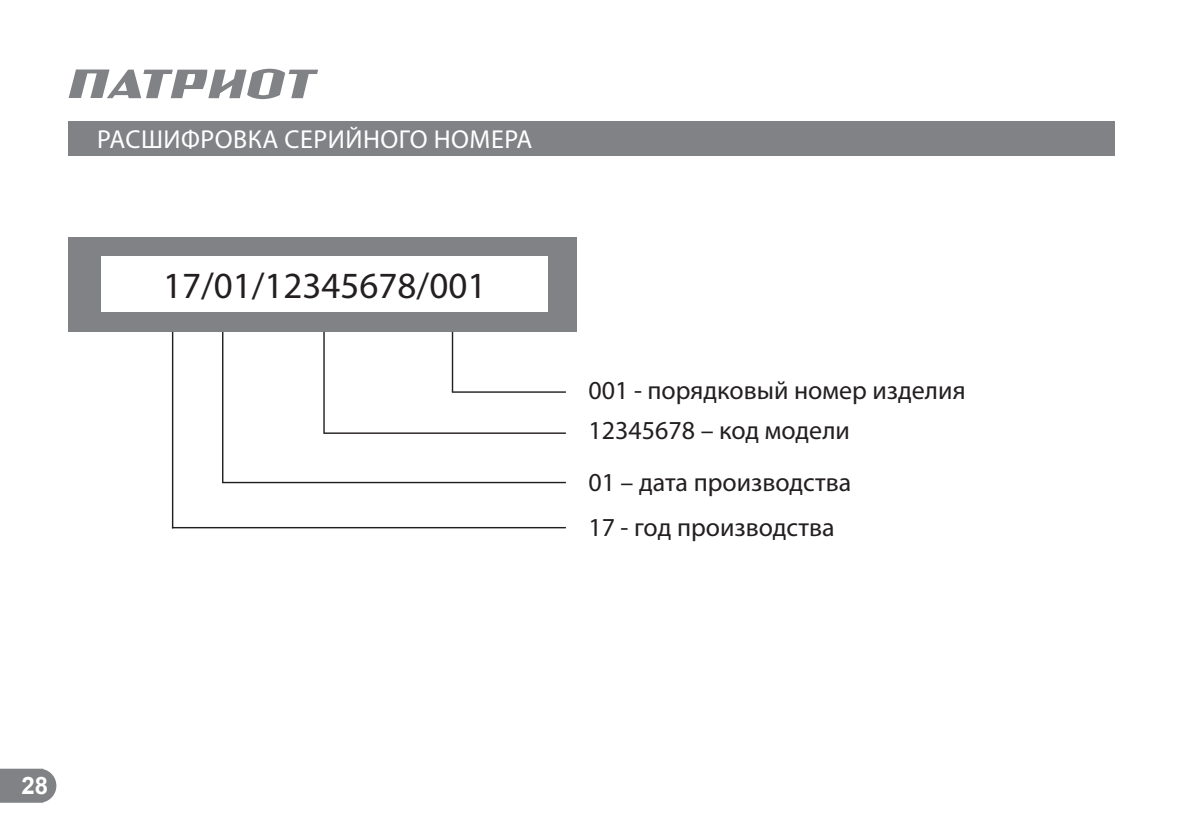
<style>
.page{position:relative;width:1184px;height:836px;background:#fff}
.page>*{position:absolute;margin:0;border:0;box-sizing:border-box;transform-origin:0 0}
.t1{font:37px "Myriad Pro";color:#231f20}
.t2{font:26px "Myriad Pro";color:#231f20}
.t3{font:26px "Myriad Pro";letter-spacing:.02em;color:#fff}
.t4{font:700 24px "Arial";color:#fff}
</style>
<div class="page">
<svg style="left:0;top:768px;width:56px;height:34px;background:#898b8e"></svg>
<svg style="left:69px;top:69px;width:249px;height:30px"></svg>
<div style="left:69px;top:121px;width:1046px;height:34px;background:#808285"></div>
<hr style="left:222px;top:332px;width:1px;height:150px;background:#231f20">
<div style="left:69px;top:238px;width:508px;height:94px;background:#808285"></div>
<div style="left:101px;top:257px;width:447px;height:55px;background:#fff"></div>
<hr style="left:172px;top:526px;width:394px;height:2px;background:#231f20">
<hr style="left:323px;top:332px;width:2px;height:101px;background:#231f20">
<hr style="left:452px;top:332px;width:1px;height:60px;background:#231f20">
<hr style="left:172px;top:332px;width:1px;height:196px;background:#231f20">
<hr style="left:222px;top:481px;width:344px;height:2px;background:#231f20">
<hr style="left:324px;top:432px;width:242px;height:1px;background:#231f20">
<hr style="left:452px;top:391px;width:114px;height:1px;background:#231f20">
<p class="t3" style="left:97px;top:123px;width:203px">Расшифровка сери</p>
<p class="t3" style="left:345px;top:123px;width:160px">йного номера</p>
<h1 class="t1" style="left:163px;top:263px;width:325px">17/01/12345678/001</h1>
<p class="t2" style="left:588px;top:374px;width:379px">001 - порядковый номер изделия</p>
<p class="t2" style="left:588px;top:414px;width:263px">12345678 – код модели</p>
<p class="t2" style="left:588px;top:466px;width:264px">01 – дата производства</p>
<p class="t2" style="left:588px;top:511px;width:248px">17 - год производства</p>
<p class="t4" style="left:21px;top:769px;width:28px">28</p>
</div>
